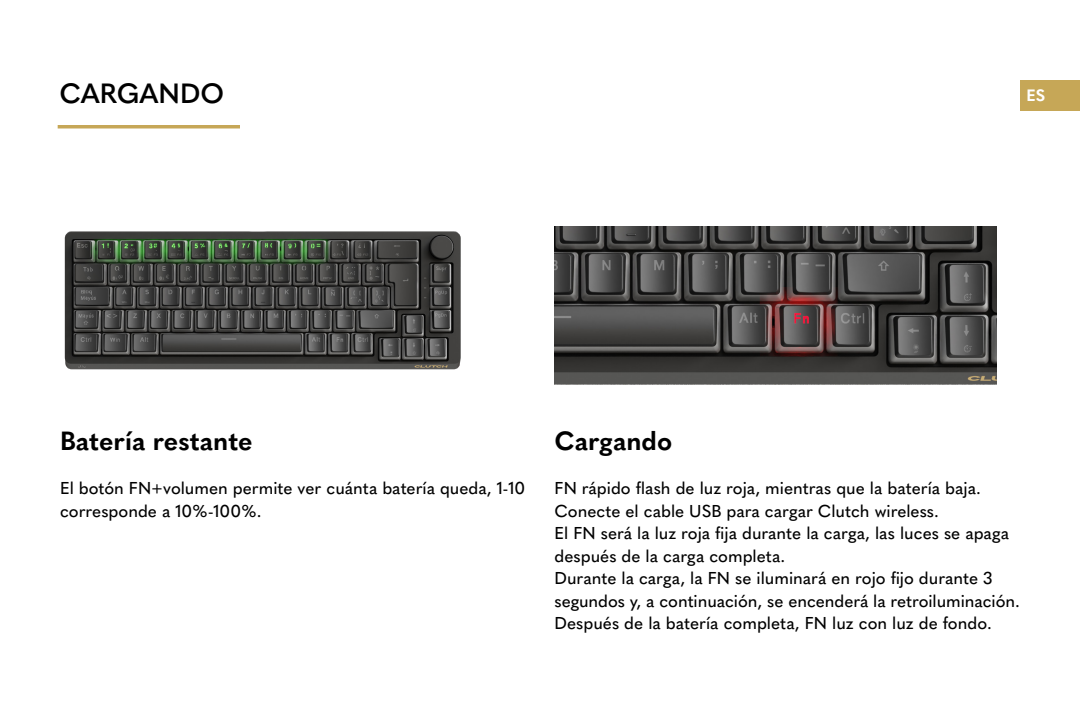
<style>
.page{position:relative;width:1080px;height:720px;background:#fff}
.page>*{position:absolute;margin:0;border:0;box-sizing:border-box;transform-origin:0 0}
.t1{font:600 27.5px "Quasimoda";color:#000}
.t2{font:700 26px "Quasimoda";color:#000}
.t3{font:500 17px/22.5px "Quasimoda";color:#000}
.t4{font:700 16.25px "Quasimoda";color:#fff}
</style>
<div class="page">
<div style="left:1020px;top:80px;width:60px;height:30px;background:#c6a757"></div>
<hr style="left:58px;top:125px;width:182px;height:3px;background:#c6a757">
<img style="left:64px;top:231px;width:397px;height:139px">
<img style="left:555px;top:226px;width:441px;height:159px">
<h1 class="t1" style="left:59px;top:73px;width:166px">CARGANDO</h1>
<p class="t4" style="left:1027px;top:83px;width:20px">ES</p>
<h2 class="t2" style="left:60px;top:420px;width:194px">Batería restante</h2>
<h2 class="t2" style="left:555px;top:420px;width:119px">Cargando</h2>
<p class="t3" style="left:60px;top:476px;width:467px">El botón FN+volumen permite ver cuánta batería queda, 1-10 corresponde a 10%-100%.</p>
<p class="t3" style="left:555px;top:476px;width:467px">FN rápido flash de luz roja, mientras que la batería baja.<br>Conecte el cable USB para cargar Clutch wireless.<br>El FN será la luz roja fija durante la carga, las luces se apaga después de la carga completa.<br>Durante la carga, la FN se iluminará en rojo fijo durante 3 segundos y, a continuación, se encenderá la retroiluminación.<br>Después de la batería completa, FN luz con luz de fondo.</p>
</div>
